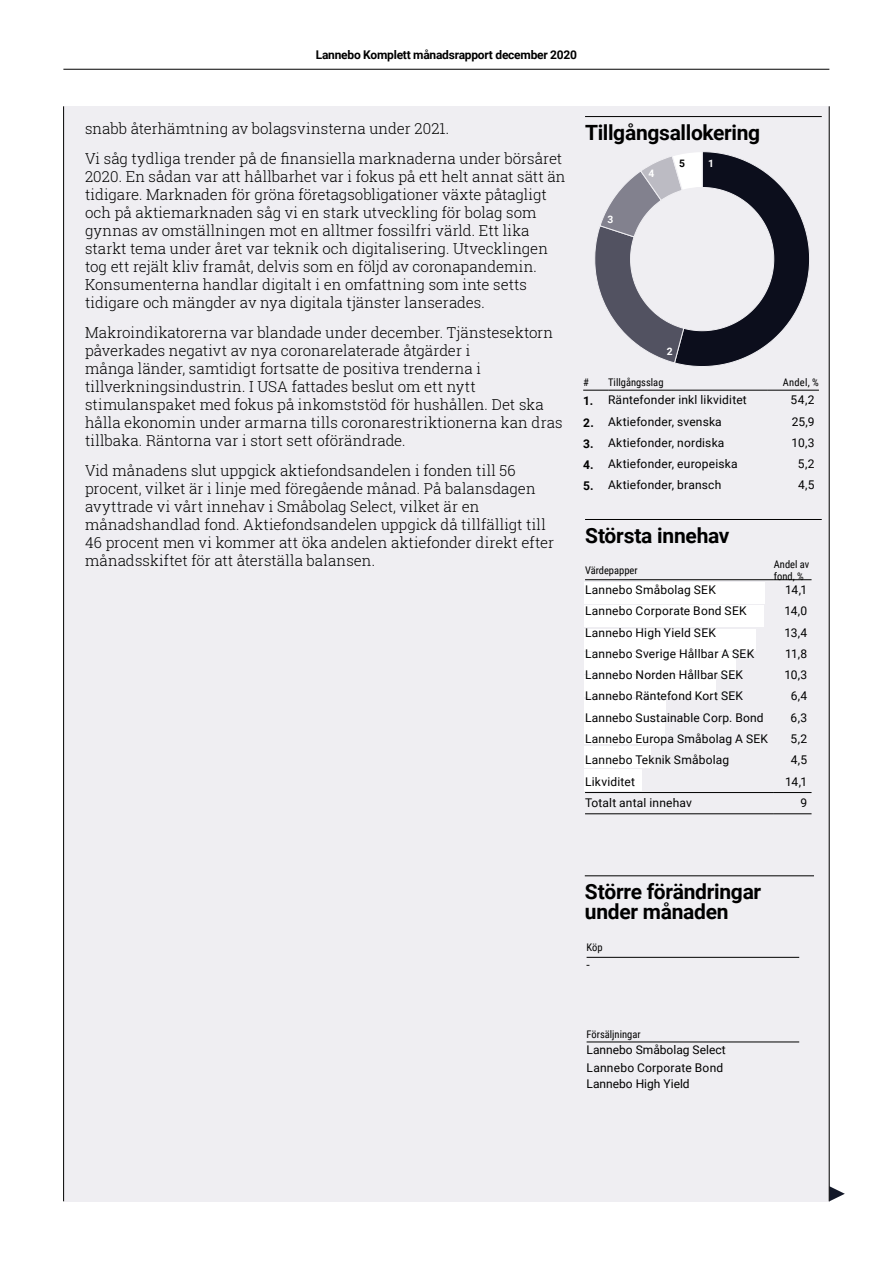
<style>
.page{position:relative;width:893px;height:1263px;background:#fff}
.page>*{position:absolute;margin:0;border:0;box-sizing:border-box;transform-origin:0 0}
.t1{font:700 21px/19.5px "Roboto";letter-spacing:-.015em;color:#000}
.t2{font:300 15px/18px "Roboto Slab";color:#000}
.t3{font:12px/18px "Roboto";letter-spacing:.015em;color:#000}
.t4{font:700 12px/21.3px "Roboto";letter-spacing:-.02em;color:#000;text-align:justify}
.t5{font:10.5px/11.4px "Roboto Condensed";color:#000}
.t6{font:700 10.2px "Roboto";color:#fff}
.t7{font:700 10.2px "Roboto";color:#000}
</style>
<div class="page">
<div style="left:64px;top:106px;width:765px;height:1095px;background:#efeef2"></div>
<svg style="left:830px;top:1186px;width:15px;height:15px"></svg>
<svg style="left:594px;top:151px;width:216px;height:216px"></svg>
<div style="left:584px;top:582px;width:181px;height:21px;background:#fff"></div>
<div style="left:584px;top:605px;width:179px;height:22px;background:#fff"></div>
<div style="left:584px;top:629px;width:172px;height:21px;background:#fff"></div>
<div style="left:584px;top:652px;width:151px;height:21px;background:#fff"></div>
<div style="left:584px;top:676px;width:132px;height:21px;background:#fff"></div>
<div style="left:584px;top:699px;width:82px;height:21px;background:#fff"></div>
<div style="left:584px;top:723px;width:81px;height:21px;background:#fff"></div>
<div style="left:584px;top:746px;width:67px;height:21px;background:#fff"></div>
<div style="left:584px;top:770px;width:58px;height:21px;background:#fff"></div>
<hr style="left:585px;top:579px;width:189px;height:1px;background:#000">
<hr style="left:774px;top:579px;width:37px;height:1px;background:#000">
<hr style="left:585px;top:792px;width:189px;height:1px;background:#000">
<hr style="left:774px;top:792px;width:37px;height:1px;background:#000">
<hr style="left:585px;top:813px;width:189px;height:1px;background:#000">
<hr style="left:774px;top:813px;width:37px;height:1px;background:#000">
<hr style="left:63px;top:106px;width:1px;height:1095px;background:#000">
<hr style="left:829px;top:106px;width:1px;height:1095px;background:#000">
<hr style="left:585px;top:116px;width:237px;height:1px;background:#000">
<hr style="left:585px;top:519px;width:237px;height:1px;background:#000">
<hr style="left:585px;top:875px;width:229px;height:1px;background:#000">
<hr style="left:608px;top:390px;width:160px;height:1px;background:#000">
<hr style="left:768px;top:390px;width:51px;height:1px;background:#000">
<svg style="left:583px;top:390px;width:25px;height:1px"></svg>
<hr style="left:587px;top:957px;width:212px;height:1px;background:#000">
<hr style="left:587px;top:1042px;width:212px;height:1px;background:#000">
<hr style="left:63px;top:69px;width:766px;height:1px;background:#000">
<p class="t4" style="left:316px;top:43px;width:263px">Lannebo Komplett månadsrapport december 2020</p>
<p class="t2" style="left:85px;top:113px;width:479px;line-height:30px">snabb återhämtning av bolagsvinsterna under 2021.<br>Vi såg tydliga trender på de finansiella marknaderna under börsåret</p>
<p class="t2" style="left:85px;top:167px;width:482px">2020. En sådan var att hållbarhet var i fokus på ett helt annat sätt än tidigare. Marknaden för gröna företagsobligationer växte påtagligt och på aktiemarknaden såg vi en stark utveckling för bolag som gynnas av omställningen mot en alltmer fossilfri värld. Ett lika starkt tema under året var teknik och digitalisering. Utvecklingen tog ett rejält kliv framåt, delvis som en följd av coronapandemin.<br>Konsumenterna handlar digitalt i en omfattning som inte setts tidigare och mängder av nya digitala tjänster lanserades.</p>
<p class="t2" style="left:85px;top:323px;width:479px">Makroindikatorerna var blandade under december. Tjänstesektorn påverkades negativt av nya coronarelaterade åtgärder i<br>många länder, samtidigt fortsatte de positiva trenderna i tillverkningsindustrin. I USA fattades beslut om ett nytt stimulanspaket med fokus på inkomststöd för hushållen. Det ska hålla ekonomin under armarna tills coronarestriktionerna kan dras tillbaka. Räntorna var i stort sett oförändrade.</p>
<p class="t2" style="left:85px;top:461px;width:471px">Vid månadens slut uppgick aktiefondsandelen i fonden till 56 procent, vilket är i linje med föregående månad. På balansdagen avyttrade vi vårt innehav i Småbolag Select, vilket är en månadshandlad fond. Aktiefondsandelen uppgick då tillfälligt till 46 procent men vi kommer att öka andelen aktiefonder direkt efter månadsskiftet för att återställa balansen.</p>
<h1 class="t1" style="left:585px;top:122px;width:177px">Tillgångsallokering</h1>
<p class="t6" style="left:607px;top:212px;width:7px">3</p>
<p class="t6" style="left:648px;top:166px;width:7px">4</p>
<p class="t7" style="left:679px;top:157px;width:7px">5</p>
<p class="t6" style="left:708px;top:156px;width:7px">1</p>
<p class="t6" style="left:667px;top:344px;width:7px">2</p>
<p class="t5" style="left:583px;top:376px;width:7px">#</p>
<p class="t5" style="left:608px;top:376px;width:57px">Tillgångsslag</p>
<p class="t5" style="left:783px;top:376px;width:38px">Andel, %</p>
<p class="t4" style="left:583px;top:390px;width:12px">1.<br>2.<br>3.<br>4.<br>5.</p>
<p class="t3" style="left:608px;top:390px;width:140px">Räntefonder inkl likviditet</p>
<p class="t3" style="left:791px;top:390px;width:25px">54,2</p>
<p class="t3" style="left:608px;top:412px;width:115px">Aktiefonder, svenska</p>
<p class="t3" style="left:792px;top:412px;width:24px">25,9</p>
<p class="t3" style="left:608px;top:433px;width:118px">Aktiefonder, nordiska</p>
<p class="t3" style="left:792px;top:433px;width:24px">10,3</p>
<p class="t3" style="left:608px;top:454px;width:131px">Aktiefonder, europeiska</p>
<p class="t3" style="left:798px;top:454px;width:18px">5,2</p>
<p class="t3" style="left:608px;top:476px;width:115px">Aktiefonder, bransch</p>
<p class="t3" style="left:798px;top:476px;width:18px">4,5</p>
<h1 class="t1" style="left:585px;top:525px;width:146px">Största innehav</h1>
<p class="t5" style="left:585px;top:564px;width:54px">Värdepapper</p>
<p class="t5" style="left:774px;top:558px;width:37px">Andel av fond, %</p>
<p class="t3" style="left:585px;top:580px;width:132px">Lannebo Småbolag SEK</p>
<p class="t3" style="left:785px;top:580px;width:23px">14,1</p>
<p class="t3" style="left:585px;top:602px;width:163px">Lannebo Corporate Bond SEK</p>
<p class="t3" style="left:784px;top:602px;width:24px">14,0</p>
<p class="t3" style="left:585px;top:623px;width:132px">Lannebo High Yield SEK</p>
<p class="t3" style="left:784px;top:623px;width:24px">13,4</p>
<p class="t3" style="left:585px;top:644px;width:171px">Lannebo Sverige Hållbar A SEK</p>
<p class="t3" style="left:785px;top:644px;width:23px">11,8</p>
<p class="t3" style="left:585px;top:665px;width:159px">Lannebo Norden Hållbar SEK</p>
<p class="t3" style="left:784px;top:665px;width:24px">10,3</p>
<p class="t3" style="left:585px;top:687px;width:160px">Lannebo Räntefond Kort SEK</p>
<p class="t3" style="left:791px;top:687px;width:18px">6,4</p>
<p class="t3" style="left:585px;top:708px;width:180px">Lannebo Sustainable Corp. Bond</p>
<p class="t3" style="left:791px;top:708px;width:18px">6,3</p>
<p class="t3" style="left:585px;top:729px;width:185px">Lannebo Europa Småbolag A SEK</p>
<p class="t3" style="left:791px;top:729px;width:18px">5,2</p>
<p class="t3" style="left:585px;top:750px;width:146px">Lannebo Teknik Småbolag</p>
<p class="t3" style="left:791px;top:750px;width:18px">4,5</p>
<p class="t3" style="left:585px;top:772px;width:52px">Likviditet</p>
<p class="t3" style="left:785px;top:772px;width:23px">14,1</p>
<p class="t3" style="left:585px;top:793px;width:108px">Totalt antal innehav</p>
<p class="t3" style="left:800px;top:793px;width:8px">9</p>
<h1 class="t1" style="left:585px;top:881px;width:178px">Större förändringar under månaden</h1>
<p class="t5" style="left:587px;top:941px;width:18px">Köp</p>
<p class="t3" style="left:587px;top:955px;width:5px">-</p>
<p class="t5" style="left:587px;top:1028px;width:55px">Försäljningar</p>
<p class="t3" style="left:587px;top:1040px;width:140px">Lannebo Småbolag Select<br>Lannebo Corporate Bond</p>
<p class="t3" style="left:587px;top:1075px;width:105px">Lannebo High Yield</p>
</div>
